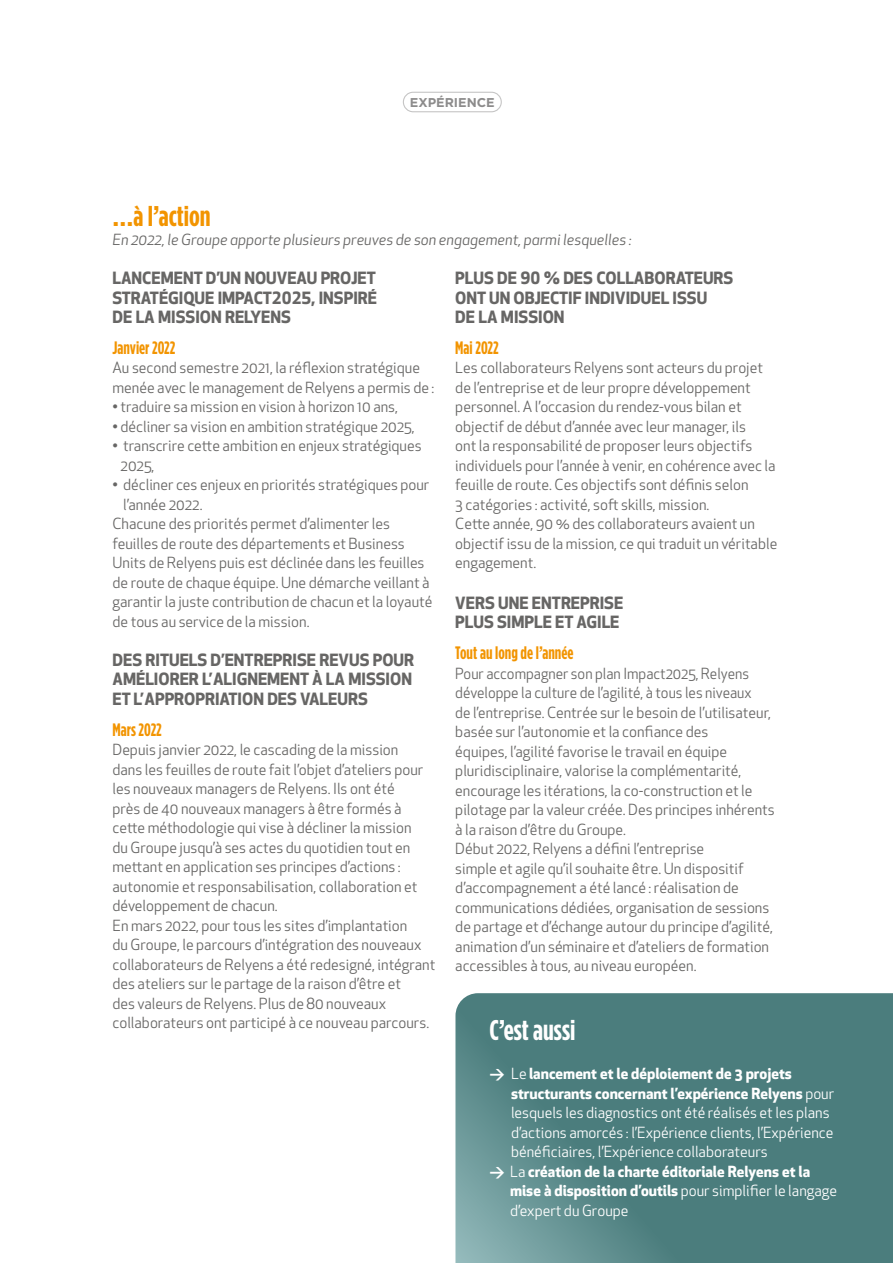
<style>
.page{position:relative;width:893px;height:1263px;background:#fff}
.page>*{position:absolute;margin:0;border:0;box-sizing:border-box;transform-origin:0 0}
.t1{font:700 28.5px "Gotham Condensed";color:#f29400}
.t2{font:700 28.5px "Gotham Condensed";color:#fff}
.t3{font:700 18px "Gotham Condensed";color:#f29400;scale:.95 1}
.t4{font:700 16.5px/19.5px "Apex New";color:#676665;text-align:justify}
.t5{font:15px/19.5px "Apex New";color:#676665}
.t6{font:15px/19.5px "Apex New";color:#fff}
.t7{font:700 15px/19.5px "Apex New";color:#fff}
.t8{font:italic 15px "Apex New";color:#676665}
.t9{font:700 12.75px "Gotham";color:#8c8b8b}
.s1{font-family:"DINOT";font-weight:700}
.s2{font-weight:700}
.s3{font-family:"DINOT"}
.s4{font-weight:400}
</style>
<div class="page">
<div style="left:403px;top:92px;width:99px;height:20px;border:1px solid #8c8b8b;border-radius:10px"></div>
<svg style="left:455px;top:993px;width:438px;height:270px;background:#518282"></svg>
<p class="t9" style="left:410px;top:94px;width:87px">EXPÉRIENCE</p>
<h1 class="t1" style="left:112px;top:199px;width:100px">…à l’action</h1>
<p class="t8" style="left:112px;top:230px;width:521px">En 2022, le Groupe apporte plusieurs preuves de son engagement, parmi lesquelles :</p>
<p class="t4" style="left:112px;top:268px;width:266px">LANCEMENT D’UN NOUVEAU PROJET STRATÉGIQUE IMPACT2025, INSPIRÉ DE LA MISSION RELYENS</p>
<p class="t3" style="left:112px;top:337px;width:67px">Janvier 2022</p>
<p class="t5" style="left:112px;top:358px;width:323px">Au second semestre 2021, la réflexion stratégique menée avec le management de Relyens a permis de :</p>
<p class="t5" style="left:112px;top:397px;width:287px">• traduire sa mission en vision à horizon 10 ans,</p>
<p class="t5" style="left:112px;top:417px;width:304px">• décliner sa vision en ambition stratégique 2025,</p>
<p class="t5" style="left:121px;top:436px;width:303px;text-indent:-8px">• transcrire cette ambition en enjeux stratégiques<br>2025,</p>
<p class="t5" style="left:112px;top:475px;width:318px">• décliner ces enjeux en priorités stratégiques pour</p>
<p class="t5" style="left:123px;top:495px;width:81px">l’année 2022.</p>
<p class="t5" style="left:112px;top:514px;width:279px">Chacune des priorités permet d’alimenter les</p>
<p class="t5" style="left:112px;top:534px;width:294px">feuilles de route des départements et Business</p>
<p class="t5" style="left:112px;top:553px;width:314px">Units de Relyens puis est déclinée dans les feuilles</p>
<p class="t5" style="left:112px;top:573px;width:319px">de route de chaque équipe. Une démarche veillant à</p>
<p class="t5" style="left:112px;top:592px;width:321px">garantir la juste contribution de chacun et la loyauté</p>
<p class="t5" style="left:112px;top:612px;width:198px">de tous au service de la mission.</p>
<p class="t4" style="left:112px;top:649px;width:302px">DES RITUELS D’ENTREPRISE REVUS POUR AMÉLIORER L’ ALIGNEMENT À LA MISSION ET L’ APPROPRIATION DES VALEURS</p>
<p class="t3" style="left:112px;top:719px;width:53px">Mars 2022</p>
<p class="t5" style="left:112px;top:740px;width:324px">Depuis janvier 2022, le cascading de la mission<br>dans les feuilles de route fait l’objet d’ateliers pour les nouveaux managers de Relyens. Ils ont été<br>près de 40 nouveaux managers à être formés à cette méthodologie qui vise à décliner la mission<br>du Groupe jusqu’à ses actes du quotidien tout en mettant en application ses principes d’actions : autonomie et responsabilisation, collaboration et développement de chacun.<br>En mars 2022, pour tous les sites d’implantation<br>du Groupe, le parcours d’intégration des nouveaux collaborateurs de Relyens a été redesigné, intégrant des ateliers sur le partage de la raison d’être et<br>des valeurs de Relyens. Plus de 80 nouveaux collaborateurs ont participé à ce nouveau parcours.</p>
<p class="t4" style="left:455px;top:268px;width:280px;text-align:left">PLUS DE 90 % DES COLLABORATEURS<br>ONT UN OBJECTIF INDIVIDUEL ISSU<br>DE LA MISSION</p>
<p class="t3" style="left:455px;top:337px;width:47px">Mai 2022</p>
<p class="t5" style="left:455px;top:358px;width:323px">Les collaborateurs Relyens sont acteurs du projet de l’entreprise et de leur propre développement personnel. A l’occasion du rendez-vous bilan et objectif de début d’année avec leur manager, ils<br>ont la responsabilité de proposer leurs objectifs individuels pour l’année à venir, en cohérence avec la feuille de route. Ces objectifs sont définis selon<br>3 catégories : activité, soft skills, mission.<br>Cette année, 90 % des collaborateurs avaient un objectif issu de la mission, ce qui traduit un véritable engagement.</p>
<p class="t4" style="left:455px;top:592px;width:170px">VERS UNE ENTREPRISE<br>PLUS SIMPLE ET AGILE</p>
<p class="t3" style="left:455px;top:642px;width:126px">Tout au long de l’année</p>
<p class="t5" style="left:455px;top:663px;width:321px">Pour accompagner son plan Impact2025, Relyens développe la culture de l’agilité, à tous les niveaux<br>de l’entreprise. Centrée sur le besoin de l’utilisateur, basée sur l’autonomie et la confiance des<br>équipes, l’agilité favorise le travail en équipe pluridisciplinaire, valorise la complémentarité, encourage les itérations, la co-construction et le pilotage par la valeur créée. Des principes inhérents à la raison d’être du Groupe.<br>Début 2022, Relyens a défini l’entreprise<br>simple et agile qu’il souhaite être. Un dispositif d’accompagnement a été lancé : réalisation de communications dédiées, organisation de sessions de partage et d’échange autour du principe d’agilité, animation d’un séminaire et d’ateliers de formation accessibles à tous, au niveau européen.</p>
<h1 class="t2" style="left:490px;top:1013px;width:87px">C’est aussi</h1>
<p class="t6" style="left:511px;top:1064px;width:325px;text-indent:-21px"><span class="s1">→</span> Le <span class="s2">lancement et le déploiement de 3 projets structurants concernant l’expérience Relyens</span> pour lesquels les diagnostics ont été réalisés et les plans d’actions amorcés : l’Expérience clients, l’Expérience bénéficiaires, l’Expérience collaborateurs</p>
<p class="t7" style="left:510px;top:1160px;width:329px;text-indent:-21px"><span class="s3">→</span> <span class="s4">La</span> création de la charte éditoriale Relyens et la mise à disposition d’outils <span class="s4">pour simplifier le langage d’expert du Groupe</span></p>
</div>
